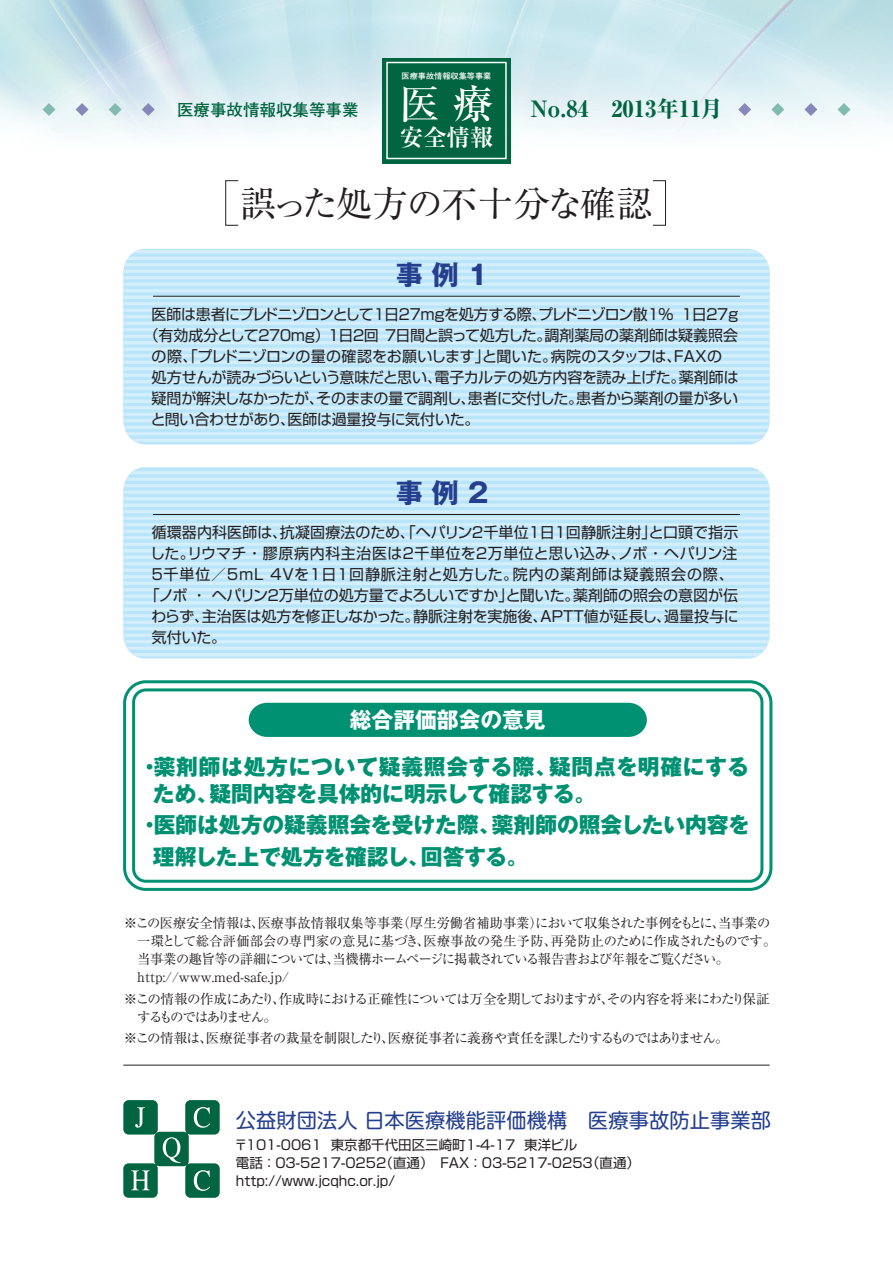
<style>
.page{position:relative;width:893px;height:1263px;background:#fff}
.page>*{position:absolute;margin:0;border:0;box-sizing:border-box;transform-origin:0 0}
.t1{font:40.35px "Ryumin Pro Medium 90 msp RKSJ H";color:#fff}
.t2{font:36px "Ryumin Pro Regular 90 msp RKSJ H";letter-spacing:-.035em;color:#231f20}
.t3{font:27px "Gothic MB101 Pro Bold 90 msp RKSJ H";color:#253f8e}
.t4{font:23.4px "Ryumin Pro Bold 90 msp RKSJ H";color:#fff}
.t5{font:22.5px "Ryumin Pro Heavy 90 msp RKSJ H";color:#006540}
.t6{font:21.75px/27px "Gothic MB101 Pro Heavy 90 msp RKSJ H";color:#009173}
.t7{font:21.75px "Gothic MB101 Pro Bold 90 msp RKSJ H";color:#fff}
.t8{font:20.25px "Shin M Go Pro Regular 90 msp RKSJ H";letter-spacing:.005em;color:#253f8e}
.t9{font:16.5px "Futo Go B101 Pro Bold 90 msp RKSJ H";color:#006540}
.t10{font:15px "Shin Go Pro Regular 90 msp RKSJ H";letter-spacing:-.015em;color:#231f20}
.t11{font:15px "Shin Go Pro Regular 90 msp RKSJ H";letter-spacing:-.08em;color:#231f20}
.t12{font:15px "Shin Go Pro Regular 90 msp RKSJ H";letter-spacing:-.045em;color:#231f20}
.t13{font:15px "Shin Go Pro Regular 90 msp RKSJ H";letter-spacing:.01em;color:#231f20}
.t14{font:15px "Shin Go Pro Regular 90 msp RKSJ H";letter-spacing:.03em;color:#231f20}
.t15{font:15px "Shin Go Pro Regular 90 msp RKSJ H";letter-spacing:.06em;color:#231f20}
.t16{font:13.5px/18px "Shin Go Pro Regular 90 msp RKSJ H";color:#231f20}
.t17{font:13.5px "Ryumin Pro Regular 90 msp RKSJ H";color:#231f20}
.t18{font:13.5px/18px "Ryumin Pro Regular 90 msp RKSJ H";letter-spacing:-.085em;color:#231f20}
.t19{font:13.5px "Ryumin Pro Regular 90 msp RKSJ H";letter-spacing:-.02em;color:#231f20}
.t20{font:13.5px "Ryumin Pro Regular 90 msp RKSJ H";letter-spacing:-.065em;color:#231f20}
.t21{font:13.5px "Ryumin Pro Regular 90 msp RKSJ H";letter-spacing:-.07em;color:#231f20}
.t22{font:8.1px "Futo Go B101 Pro Bold 90 msp RKSJ H";color:#fff}
</style>
<div class="page">
<img style="left:0;top:0;width:893px;height:1065px">
<svg style="left:109px;top:103px;width:13px;height:13px"></svg>
<svg style="left:43px;top:103px;width:12px;height:13px"></svg>
<svg style="left:142px;top:103px;width:13px;height:13px"></svg>
<svg style="left:76px;top:103px;width:13px;height:13px"></svg>
<svg style="left:771px;top:103px;width:13px;height:13px"></svg>
<svg style="left:804px;top:103px;width:13px;height:13px"></svg>
<svg style="left:738px;top:103px;width:13px;height:13px"></svg>
<svg style="left:837px;top:103px;width:13px;height:13px"></svg>
<div style="left:382px;top:58px;width:129px;height:105px;background:#006540"></div>
<div style="left:386px;top:62px;width:121px;height:97px;border:1px solid #fff"></div>
<hr style="left:123px;top:1065px;width:647px;height:1px;background:#231f20">
<div style="left:225px;top:180px;width:14px;height:46px;border:1px solid #231f20"></div>
<div style="left:653px;top:180px;width:13px;height:46px;border:1px solid #231f20"></div>
<svg style="left:123px;top:249px;width:647px;height:195px;background:#c6e9fa"></svg>
<hr style="left:153px;top:296px;width:587px;height:1px;background:#231f20">
<div style="left:123px;top:680px;width:649px;height:211px;border:3px solid #009173;border-radius:21px"></div>
<div style="left:132px;top:688px;width:631px;height:195px;border:3px solid #009173;border-radius:12px"></div>
<svg style="left:247px;top:701px;width:401px;height:37px;background:#1a9c81"></svg>
<svg style="left:123px;top:1100px;width:97px;height:98px"></svg>
<svg style="left:123px;top:467px;width:647px;height:191px;background:#c6e9fa"></svg>
<hr style="left:153px;top:514px;width:587px;height:1px;background:#231f20">
<p class="t9" style="left:177px;top:103px;width:183px">医療事故情報収集等事業</p>
<p class="t22" style="left:402px;top:73px;width:91px">医療事故情報収集等事業</p>
<h1 class="t1" style="left:399px;top:89px;width:96px">医 療</h1>
<h3 class="t4" style="left:400px;top:129px;width:95px">安全情報</h3>
<h3 class="t5" style="left:531px;top:100px;width:193px">No.84　2013年11月</h3>
<h2 class="t2" style="left:240px;top:190px;width:414px">誤った処方の不十分な確認</h2>
<h3 class="t3" style="left:396px;top:265px;width:94px">事 例 1</h3>
<p class="t11" style="left:152px;top:308px;width:591px">医師は患者にプレドニゾロンとして1日２７ｍｇを処方する際、プレドニゾロン散１％ １日２７ｇ</p>
<p class="t12" style="left:144px;top:329px;width:596px">（有効成分として２７０ｍｇ）１日２回 ７日間と誤って処方した。調剤薬局の薬剤師は疑義照会</p>
<p class="t10" style="left:152px;top:350px;width:572px">の際、「プレドニゾロンの量の確認をお願いします」と聞いた。病院のスタッフは、ＦＡＸの</p>
<p class="t10" style="left:152px;top:371px;width:588px">処方せんが読みづらいという意味だと思い、電子カルテの処方内容を読み上げた。薬剤師は</p>
<p class="t10" style="left:152px;top:392px;width:588px">疑問が解決しなかったが、そのままの量で調剤し、患者に交付した。患者から薬剤の量が多い</p>
<p class="t10" style="left:151px;top:413px;width:330px">と問い合わせがあり、医師は過量投与に気付いた。</p>
<h3 class="t3" style="left:396px;top:483px;width:94px">事 例 2</h3>
<p class="t13" style="left:152px;top:527px;width:588px">循環器内科医師は、抗凝固療法のため、「ヘパリン２千単位１日１回静脈注射」と口頭で指示</p>
<p class="t14" style="left:150px;top:548px;width:589px">した。リウマチ ・ 膠原病内科主治医は２千単位を２万単位と思い込み、ノボ ・ ヘパリン注</p>
<p class="t15" style="left:150px;top:569px;width:586px">５千単位／５ｍL ４Vを１日１回静脈注射と処方した。院内の薬剤師は疑義照会の際、</p>
<p class="t10" style="left:145px;top:590px;width:595px">「ノボ ・ ヘパリン２万単位の処方量でよろしいですか」と聞いた。薬剤師の照会の意図が伝</p>
<p class="t10" style="left:151px;top:611px;width:589px">わらず、主治医は処方を修正しなかった。静脈注射を実施後、ＡＰＴＴ値が延長し、過量投与に</p>
<p class="t10" style="left:152px;top:632px;width:76px">気付いた。</p>
<h3 class="t7" style="left:350px;top:712px;width:197px">総合評価部会の意見</h3>
<h3 class="t6" style="left:153px;top:756px;width:598px;text-indent:-14px">・薬剤師は処方について疑義照会する際、疑問点を明確にするため、疑問内容を具体的に明示して確認する。</h3>
<h3 class="t6" style="left:153px;top:812px;width:598px;line-height:31.5px;text-indent:-14px">・医師は処方の疑義照会を受けた際、薬剤師の照会したい内容を理解した上で処方を確認し、回答する。</h3>
<p class="t17" style="left:124px;top:918px;width:648px">※この医療安全情報は、医療事故情報収集等事業（厚生労働省補助事業）において収集された事例をもとに、当事業の</p>
<p class="t19" style="left:137px;top:936px;width:640px">一環として総合評価部会の専門家の意見に基づき、医療事故の発生予防、再発防止のために作成されたものです。</p>
<p class="t21" style="left:137px;top:954px;width:594px">当事業の趣旨等の詳細については、当機構ホームページに掲載されている報告書および年報をご覧ください。</p>
<p class="t17" style="left:124px;top:972px;width:167px">　http://www.med-safe.jp/</p>
<p class="t18" style="left:137px;top:992px;width:634px;text-indent:-13px">※この情報の作成にあたり、作成時における正確性については万全を期しておりますが、その内容を将来にわたり保証するものではありません。</p>
<p class="t20" style="left:124px;top:1033px;width:606px">※この情報は、医療従事者の裁量を制限したり、医療従事者に義務や責任を課したりするものではありません。</p>
<h3 class="t8" style="left:236px;top:1112px;width:537px">公益財団法人 日本医療機能評価機構　医療事故防止事業部</h3>
<p class="t16" style="left:234px;top:1138px;width:408px">〒101-0061 東京都千代田区三崎町1-4-17 東洋ビル<br>電話 ：03-5217-0252（直通）　ＦＡＸ ：03-5217-0253（直通）http://www.jcqhc.or.jp/</p>
</div>
